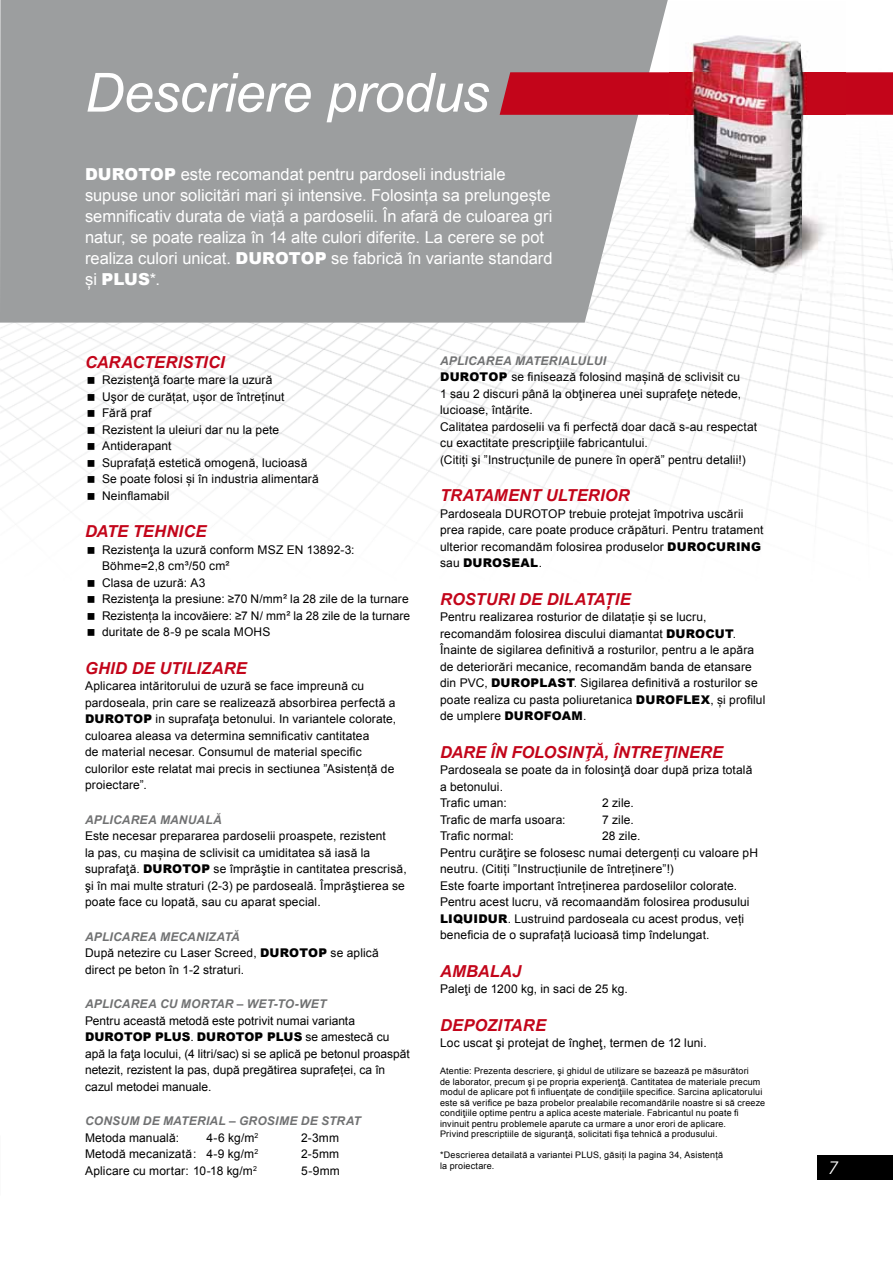
<style>
.page{position:relative;width:893px;height:1263px;background:#fff}
.page>*{position:absolute;margin:0;border:0;box-sizing:border-box;transform-origin:0 0}
.t1{font:italic 54px "Arial";letter-spacing:-.01em;color:#fff}
.t2{font:italic 300 18px "Frutiger LT Std";color:#fff}
.t3{font:16.5px/21px "Arial";color:#fff}
.t4{font:italic 700 16.5px "Arial";letter-spacing:.005em;color:#c3051a}
.t5{font:12px/16.5px "Arial";letter-spacing:.01em;color:#000}
.t6{font:italic 700 12px "Arial";letter-spacing:.015em;color:#707172}
.t7{font:9px/10.5px "Arial";letter-spacing:.02em;color:#000}
.s1{font-weight:900}
.s2{font-weight:700;font-style:italic;color:#707172}
</style>
<div class="page">
<img style="left:0;top:199px;width:893px;height:327px">
<div style="left:0;top:0;width:668px;height:323px;background:#9c9e9f"></div>
<svg style="left:500px;top:72px;width:393px;height:43px;background:#c20a1e"></svg>
<div style="left:817px;top:1155px;width:76px;height:24px;background:#000"></div>
<img style="left:669px;top:35px;width:176px;height:266px">
<img style="left:669px;top:72px;width:176px;height:43px">
<svg style="left:88px;top:377px;width:6px;height:7px"></svg>
<svg style="left:88px;top:394px;width:6px;height:7px"></svg>
<svg style="left:88px;top:410px;width:6px;height:7px"></svg>
<svg style="left:88px;top:427px;width:6px;height:7px"></svg>
<svg style="left:88px;top:443px;width:6px;height:7px"></svg>
<svg style="left:88px;top:460px;width:6px;height:7px"></svg>
<svg style="left:88px;top:476px;width:6px;height:7px"></svg>
<svg style="left:88px;top:493px;width:6px;height:7px"></svg>
<h1 class="t1" style="left:85px;top:58px;width:405px">Descriere produs</h1>
<p class="t3" style="left:85px;top:164px;width:469px"><span class="s1">DUROTOP</span> este recomandat pentru pardoseli industriale supuse unor solicitări mari și intensive. Folosința sa prelungește semnificativ durata de viață a pardoselii. În afară de culoarea gri natur, se poate realiza în 14 alte culori diferite. La cerere se pot realiza culori unicat. <span class="s1">DUROTOP</span> se fabrică în variante standard și <span class="s1">PLUS</span>*.</p>
<h3 class="t4" style="left:85px;top:351px;width:141px">CARACTERISTICI</h3>
<p class="t5" style="left:102px;top:372px;width:218px">Rezistenţă foarte mare la uzură<br>Uşor de curățat, ușor de întreținut<br>Fără praf<br>Rezistent la uleiuri dar nu la pete<br>Antiderapant<br>Suprafață estetică omogenă, lucioasă<br>Se poate folosi și în industria alimentară<br>Neinflamabil</p>
<h3 class="t4" style="left:85px;top:520px;width:123px">DATE TEHNICE</h3>
<p class="t5" style="left:102px;top:541px;width:310px">Rezistenţa la uzură conform MSZ EN 13892-3:<br>Böhme=2,8 cm³/50 cm²<br>Clasa de uzură: A3<br>Rezistenţa la presiune: ≥70 N/mm² la 28 zile de la turnare Rezistența la incovăiere: ≥7 N/ mm² la 28 zile de la turnare duritate de 8-9 pe scala MOHS</p>
<h3 class="t4" style="left:85px;top:657px;width:163px">GHID DE UTILIZARE</h3>
<p class="t5" style="left:85px;top:678px;width:313px">Aplicarea intăritorului de uzură se face impreună cu pardoseala, prin care se realizează absorbirea perfectă a <span class="s1">DUROTOP</span> in suprafaţa betonului. In variantele colorate, culoarea aleasa va determina semnificativ cantitatea<br>de material necesar. Consumul de material specific culorilor este relatat mai precis in sectiunea ”Asistență de proiectare”.</p>
<p class="t6" style="left:85px;top:812px;width:138px">APLICAREA MANUALĂ</p>
<p class="t5" style="left:85px;top:828px;width:323px">Este necesar prepararea pardoselii proaspete, rezistent<br>la pas, cu mașina de sclivisit ca umiditatea să iasă la suprafaţă. <span class="s1">DUROTOP</span> se împrăştie in cantitatea prescrisă, şi în mai multe straturi (2-3) pe pardoseală. Împrăştierea se poate face cu lopată, sau cu aparat special.</p>
<p class="t5" style="left:85px;top:928px;width:295px"><span class="s2">APLICAREA MECANIZATĂ<br></span>După netezire cu Laser Screed, <span class="s1">DUROTOP</span> se aplică direct pe beton în 1-2 straturi.</p>
<p class="t6" style="left:85px;top:996px;width:243px">APLICAREA CU MORTAR – WET-TO-WET</p>
<p class="t5" style="left:85px;top:1012px;width:326px">Pentru această metodă este potrivit numai varianta <span class="s1">DUROTOP PLUS</span>. <span class="s1">DUROTOP PLUS</span> se amestecă cu apă la faţa locului, (4 litri/sac) si se aplică pe betonul proaspăt netezit, rezistent la pas, după pregătirea suprafeței, ca în cazul metodei manuale.</p>
<p class="t6" style="left:85px;top:1113px;width:277px">CONSUM DE MATERIAL – GROSIME DE STRAT</p>
<p class="t5" style="left:85px;top:1129px;width:96px">Metoda manuală:</p>
<p class="t5" style="left:206px;top:1129px;width:54px">4-6 kg/m<sup>2</sup></p>
<p class="t5" style="left:301px;top:1129px;width:39px">2-3mm</p>
<p class="t5" style="left:85px;top:1146px;width:175px">Metodă mecanizată : 4-9 kg/m<sup>2</sup></p>
<p class="t5" style="left:301px;top:1146px;width:40px">2-5mm</p>
<p class="t5" style="left:85px;top:1162px;width:173px">Aplicare cu mortar: 10-18 kg/m<sup>2</sup></p>
<p class="t5" style="left:301px;top:1162px;width:40px">5-9mm</p>
<p class="t5" style="left:440px;top:352px;width:319px"><span class="s2">APLICAREA MATERIALULUI<br></span><span class="s1">DUROTOP</span> se finisează folosind mașină de sclivisit cu<br>1 sau 2 discuri până la obţinerea unei suprafeţe netede, lucioase, întărite.<br>Calitatea pardoselii va fi perfectă doar dacă s-au respectat cu exactitate prescripţiile fabricantului.<br>(Citiți şi ”Instrucțunile de punere în operă” pentru detalii!)</p>
<h3 class="t4" style="left:440px;top:484px;width:191px">TRATAMENT ULTERIOR</h3>
<p class="t5" style="left:440px;top:505px;width:325px">Pardoseala DUROTOP trebuie protejat împotriva uscării prea rapide, care poate produce crăpături. Pentru tratament ulterior recomandăm folosirea produselor <span class="s1">DUROCURING </span>sau <span class="s1">DUROSEAL</span>.</p>
<h3 class="t4" style="left:440px;top:588px;width:192px">ROSTURI DE DILATAȚIE</h3>
<p class="t5" style="left:440px;top:609px;width:327px">Pentru realizarea rosturior de dilatație și se lucru, recomandăm folosirea discului diamantat <span class="s1">DUROCUT</span>.<br>Înainte de sigilarea definitivă a rosturilor, pentru a le apăra de deteriorări mecanice, recomandăm banda de etansare din PVC, <span class="s1">DUROPLAST</span>. Sigilarea definitivă a rosturilor se poate realiza cu pasta poliuretanica <span class="s1">DUROFLEX</span>, și profilul de umplere <span class="s1">DUROFOAM</span>.</p>
<h3 class="t4" style="left:440px;top:741px;width:285px">DARE ÎN FOLOSINŢĂ, ÎNTREŢINERE</h3>
<p class="t5" style="left:440px;top:762px;width:314px">Pardoseala se poate da in folosinţă doar după priza totală a betonului.<br>Trafic uman:</p>
<p class="t5" style="left:602px;top:795px;width:33px">2 zile.</p>
<p class="t5" style="left:440px;top:811px;width:127px">Trafic de marfa usoara:</p>
<p class="t5" style="left:602px;top:811px;width:33px">7 zile.</p>
<p class="t5" style="left:440px;top:828px;width:75px">Trafic normal:</p>
<p class="t5" style="left:440px;top:828px;width:319px;text-indent:162px">28 zile.<br>Pentru curăţire se folosesc numai detergenți cu valoare pH neutru. (Citiți ”Instrucțiunile de întreținere”!)<br>Este foarte important întreținerea pardoselilor colorate.<br>Pentru acest lucru, vă recomaandăm folosirea produsului <span class="s1">LIQUIDUR</span>. Lustruind pardoseala cu acest produs, veți beneficia de o suprafață lucioasă timp îndelungat.</p>
<h3 class="t4" style="left:440px;top:960px;width:83px">AMBALAJ</h3>
<p class="t5" style="left:440px;top:981px;width:189px">Paleţi de 1200 kg, in saci de 25 kg.</p>
<h3 class="t4" style="left:440px;top:1014px;width:107px">DEPOZITARE</h3>
<p class="t5" style="left:440px;top:1035px;width:268px">Loc uscat şi protejat de îngheţ, termen de 12 luni.</p>
<p class="t7" style="left:440px;top:1066px;width:327px">Atentie: Prezenta descriere, şi ghidul de utilizare se bazează pe măsurători<br>de laborator, precum şi pe propria experienţă. Cantitatea de materiale precum modul de aplicare pot fi influenţate de condiţiile specifice. Sarcina aplicatorului este să verifice pe baza probelor prealabile recomandările noastre si să creeze condiţiile optime pentru a aplica aceste materiale. Fabricantul nu poate fi invinuit pentru problemele aparute ca urmare a unor erori de aplicare.<br>Privind prescriptiile de siguranţă, solicitati fişa tehnică a produsului.</p>
<p class="t7" style="left:440px;top:1150px;width:285px">*Descrierea detailată a variantei PLUS, găsiți la pagina 34, Asistență la proiectare.</p>
<h2 class="t2" style="left:828px;top:1157px;width:12px">7</h2>
</div>
